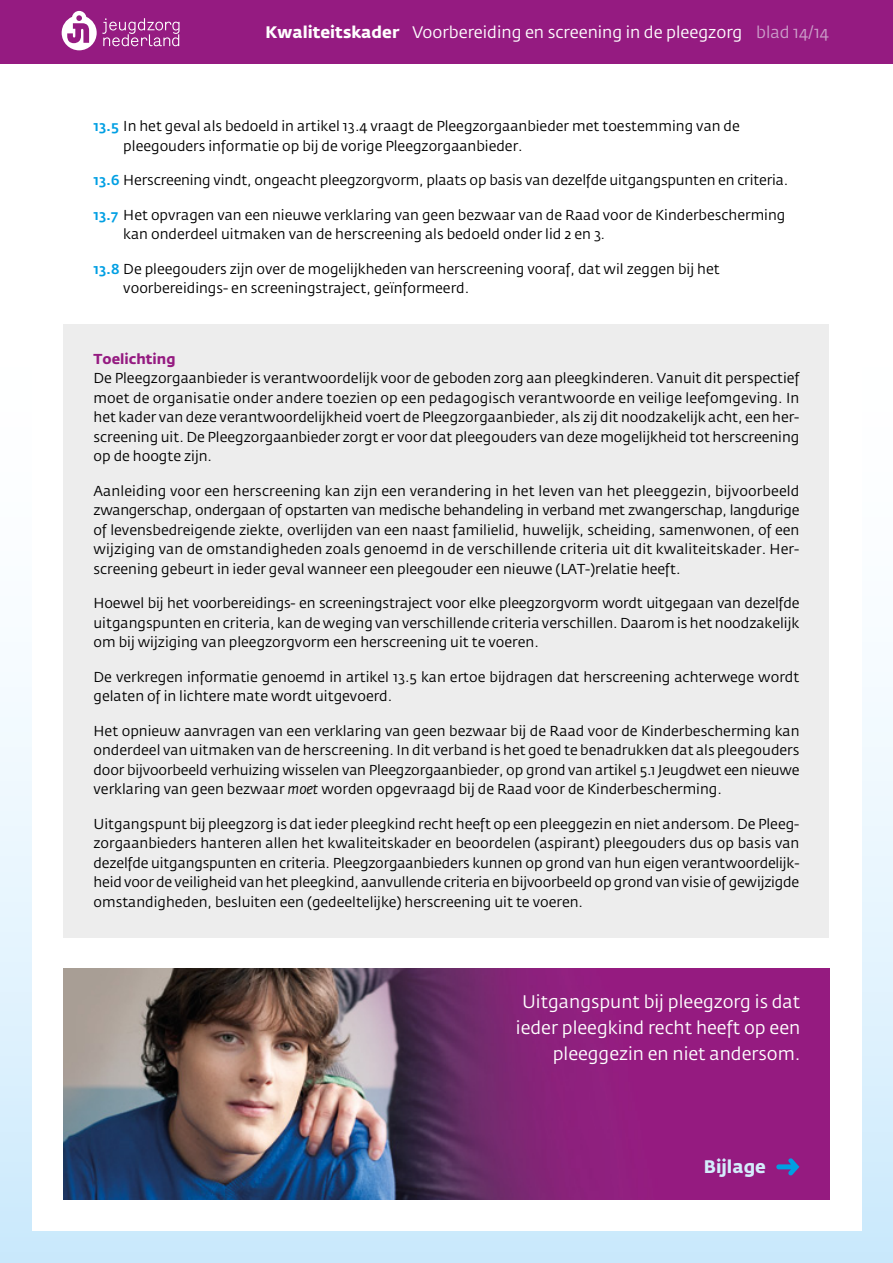
<style>
.page{position:relative;width:893px;height:1263px;background:#fff}
.page>*{position:absolute;margin:0;border:0;box-sizing:border-box;transform-origin:0 0}
.t1{font:18px/25.5px "Fedra Sans Std";color:#fff;text-align:right}
.t2{font:700 18px "Fedra Sans Std";color:#d4edfc}
.t3{font:16.5px "Fedra Sans Std";color:#fff}
.t4{font:14.25px/19.5px "Fedra Sans Std";color:#000;text-align:justify}
.t5{font:700 14.25px "Fedra Sans Std";color:#951b81}
.s1{font-weight:700}
.s2{color:#cb9ec9}
.s3{font-weight:500;color:#009fe3}
.s4{font-style:italic}
</style>
<div class="page">
<div style="left:0;top:302px;width:893px;height:961px;background:linear-gradient(to bottom,#fff,#d0ebfc)"></div>
<div style="left:32px;top:70px;width:829px;height:1161px;background:#fff"></div>
<div style="left:0;top:0;width:893px;height:64px;background:#951b81"></div>
<svg style="left:62px;top:11px;width:118px;height:39px"></svg>
<div style="left:64px;top:324px;width:765px;height:614px;background:#ededed"></div>
<img style="left:64px;top:968px;width:765px;height:231px">
<svg style="left:776px;top:1158px;width:23px;height:17px"></svg>
<p class="t3" style="left:266px;top:22px;width:565px"><span class="s1">Kwaliteitskader</span> Voorbereiding en screening in de pleegzorg <span class="s2">blad 14/14</span></p>
<p class="t4" style="left:123px;top:116px;width:618px;text-indent:-30px"><span class="s3">13.5</span> In het geval als bedoeld in artikel 13.4 vraagt de Pleegzorgaanbieder met toestemming van de pleegouders informatie op bij de vorige Pleegzorgaanbieder.</p>
<p class="t4" style="left:94px;top:170px;width:696px"><span class="s3">13.6</span> Herscreening vindt, ongeacht pleegzorgvorm, plaats op basis van dezelfde uitgangspunten en criteria.</p>
<p class="t4" style="left:123px;top:205px;width:664px;text-indent:-30px"><span class="s3">13.7</span> Het opvragen van een nieuwe verklaring van geen bezwaar van de Raad voor de Kinderbescherming kan onderdeel uitmaken van de herscreening als bedoeld onder lid 2 en 3<span class="s4">.</span></p>
<p class="t4" style="left:123px;top:259px;width:598px;text-indent:-30px"><span class="s3">13.8</span> De pleegouders zijn over de mogelijkheden van herscreening vooraf, dat wil zeggen bij het voorbereidings- en screeningstraject, geïnformeerd.</p>
<p class="t5" style="left:94px;top:350px;width:83px">Toelichting</p>
<p class="t4" style="left:94px;top:369px;width:707px">De Pleegzorgaanbieder is verantwoordelijk voor de geboden zorg aan pleegkinderen. Vanuit dit perspectief moet de organisatie onder andere toezien op een pedagogisch verantwoorde en veilige leefomgeving. In het kader van deze verantwoordelijkheid voert de Pleegzorgaanbieder, als zij dit noodzakelijk acht, een her&shy;screening uit. De Pleegzorgaanbieder zorgt er voor dat pleegouders van deze mogelijkheid tot herscreening op de hoogte zijn.</p>
<p class="t4" style="left:94px;top:481px;width:707px">Aanleiding voor een herscreening kan zijn een verandering in het leven van het pleeggezin, bijvoorbeeld zwangerschap, ondergaan of opstarten van medische behandeling in verband met zwangerschap, langdurige of levensbedreigende ziekte, overlijden van een naast familielid, huwelijk, scheiding, samenwonen, of een wijziging van de omstandigheden zoals genoemd in de verschillende criteria uit dit kwaliteitskader. Her&shy;screening gebeurt in ieder geval wanneer een pleegouder een nieuwe (LAT-)relatie heeft.</p>
<p class="t4" style="left:94px;top:594px;width:707px">Hoewel bij het voorbereidings- en screeningstraject voor elke pleegzorgvorm wordt uitgegaan van dezelfde uitgangspunten en criteria, kan de weging van verschillende criteria verschillen. Daarom is het noodzakelijk om bij wijziging van pleegzorgvorm een herscreening uit te voeren.</p>
<p class="t4" style="left:94px;top:667px;width:707px">De verkregen informatie genoemd in artikel 13.5 kan ertoe bijdragen dat herscreening achterwege wordt gelaten of in lichtere mate wordt uitgevoerd.</p>
<p class="t4" style="left:94px;top:721px;width:707px">Het opnieuw aanvragen van een verklaring van geen bezwaar bij de Raad voor de Kinderbescherming kan onderdeel van uitmaken van de herscreening. In dit verband is het goed te benadrukken dat als pleegouders door bijvoorbeeld verhuizing wisselen van Pleegzorgaanbieder, op grond van artikel 5.1 Jeugdwet een nieuwe verklaring van geen bezwaar <span class="s4">moet</span> worden opgevraagd bij de Raad voor de Kinderbescherming.</p>
<p class="t4" style="left:94px;top:814px;width:707px">Uitgangspunt bij pleegzorg is dat ieder pleegkind recht heeft op een pleeggezin en niet andersom. De Pleeg&shy;zorgaanbieders hanteren allen het kwaliteitskader en beoordelen (aspirant) pleegouders dus op basis van dezelfde uitgangspunten en criteria. Pleegzorgaanbieders kunnen op grond van hun eigen verantwoordelijk&shy;heid voor de veiligheid van het pleegkind, aanvullende criteria en bijvoorbeeld op grond van visie of gewijzigde omstandigheden, besluiten een (gedeeltelijke) herscreening uit te voeren.</p>
<p class="t1" style="left:516px;top:989px;width:286px">Uitgangspunt bij pleegzorg is dat ieder pleegkind recht heeft op een pleeggezin en niet andersom.</p>
<p class="t2" style="left:704px;top:1155px;width:64px">Bijlage</p>
</div>
